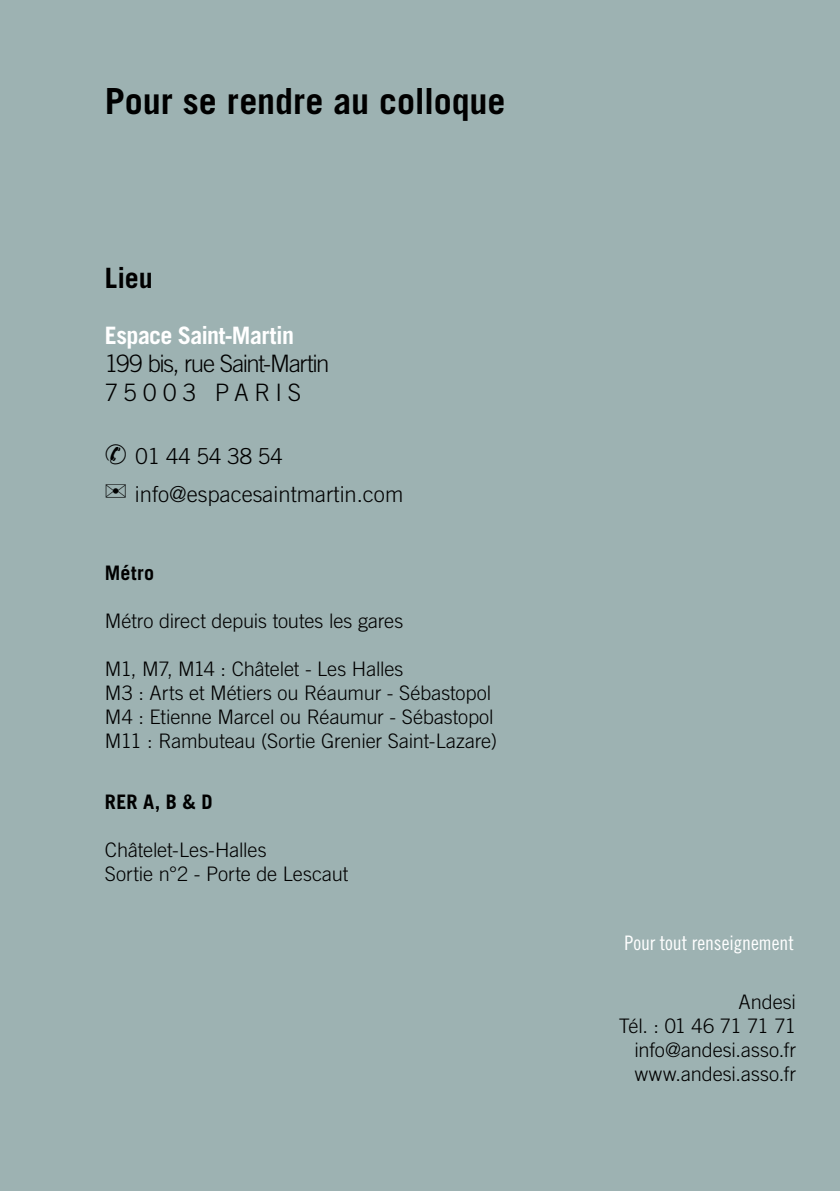
<style>
.page{position:relative;width:840px;height:1191px;background:#fff}
.page>*{position:absolute;margin:0;border:0;box-sizing:border-box;transform-origin:0 0}
.Adresse{font:700 36px "Trade Gothic LT Std";letter-spacing:-.005em;color:#000}
.Adresse-2{font:700 28px "Trade Gothic LT Std";color:#000}
.t1{font:300 24px "Trade Gothic LT Std";letter-spacing:-.05em;color:#000}
.t2{font:700 24px "Trade Gothic LT Std";letter-spacing:-.025em;color:#fff}
.t3{font:300 24px "Trade Gothic LT Std";letter-spacing:.235em;color:#000}
.t4{font:300 22px "Trade Gothic LT Std";color:#000}
.Texte_programme{font:300 20px "Trade Gothic LT Std";letter-spacing:-.005em;color:#000}
.Italiques{font:20px "Trade Gothic LT Std Cn 18";letter-spacing:-.005em;color:#fff}
.Texte_programme-2{font:300 20px "Trade Gothic LT Std";letter-spacing:-.03em;color:#000}
.textes_pour_venir{font:700 20px "Trade Gothic LT Std";letter-spacing:.02em;color:#000}
</style>
<div class="page">
<div style="left:0;top:0;width:839px;height:1191px;background:#9db2b2"></div>
<p class="Adresse" style="left:105px;top:79px;width:402px">Pour se rendre au colloque</p>
<p class="Adresse-2" style="left:105px;top:261px;width:49px">Lieu</p>
<p class="t2" style="left:105px;top:320px;width:191px">Espace Saint-Martin</p>
<p class="t1" style="left:105px;top:349px;width:226px">199 bis, rue Saint-Martin</p>
<p class="t3" style="left:105px;top:378px;width:197px">75003 PARIS</p>
<p class="t4" style="left:105px;top:443px;width:179px">✆ 01 44 54 38 54</p>
<p class="t4" style="left:105px;top:481px;width:300px">✉ info@espacesaintmartin.com</p>
<p class="textes_pour_venir" style="left:105px;top:561px;width:51px">Métro</p>
<p class="Texte_programme" style="left:105px;top:609px;width:300px">Métro direct depuis toutes les gares</p>
<p class="Texte_programme" style="left:105px;top:657px;width:300px">M1, M7, M14 : Châtelet - Les Halles</p>
<p class="Texte_programme" style="left:105px;top:681px;width:387px">M3 : Arts et Métiers ou Réaumur - Sébastopol</p>
<p class="Texte_programme" style="left:105px;top:705px;width:390px">M4 : Etienne Marcel ou Réaumur - Sébastopol</p>
<p class="Texte_programme" style="left:105px;top:729px;width:393px">M11 : Rambuteau (Sortie Grenier Saint-Lazare)</p>
<p class="textes_pour_venir" style="left:105px;top:790px;width:109px">RER A, B &amp; D</p>
<p class="Texte_programme" style="left:105px;top:838px;width:163px">Châtelet-Les-Halles</p>
<p class="Texte_programme" style="left:105px;top:862px;width:245px">Sortie n°2 - Porte de Lescaut</p>
<p class="Italiques" style="left:624px;top:931px;width:171px">Pour tout renseignement</p>
<p class="Texte_programme" style="left:738px;top:990px;width:59px">Andesi</p>
<p class="Texte_programme-2" style="left:618px;top:1014px;width:178px">Tél. : 01 46 71 71 71</p>
<p class="Texte_programme" style="left:634px;top:1038px;width:163px">info@andesi.asso.fr</p>
<p class="Texte_programme" style="left:634px;top:1062px;width:162px">www.andesi.asso.fr</p>
</div>
